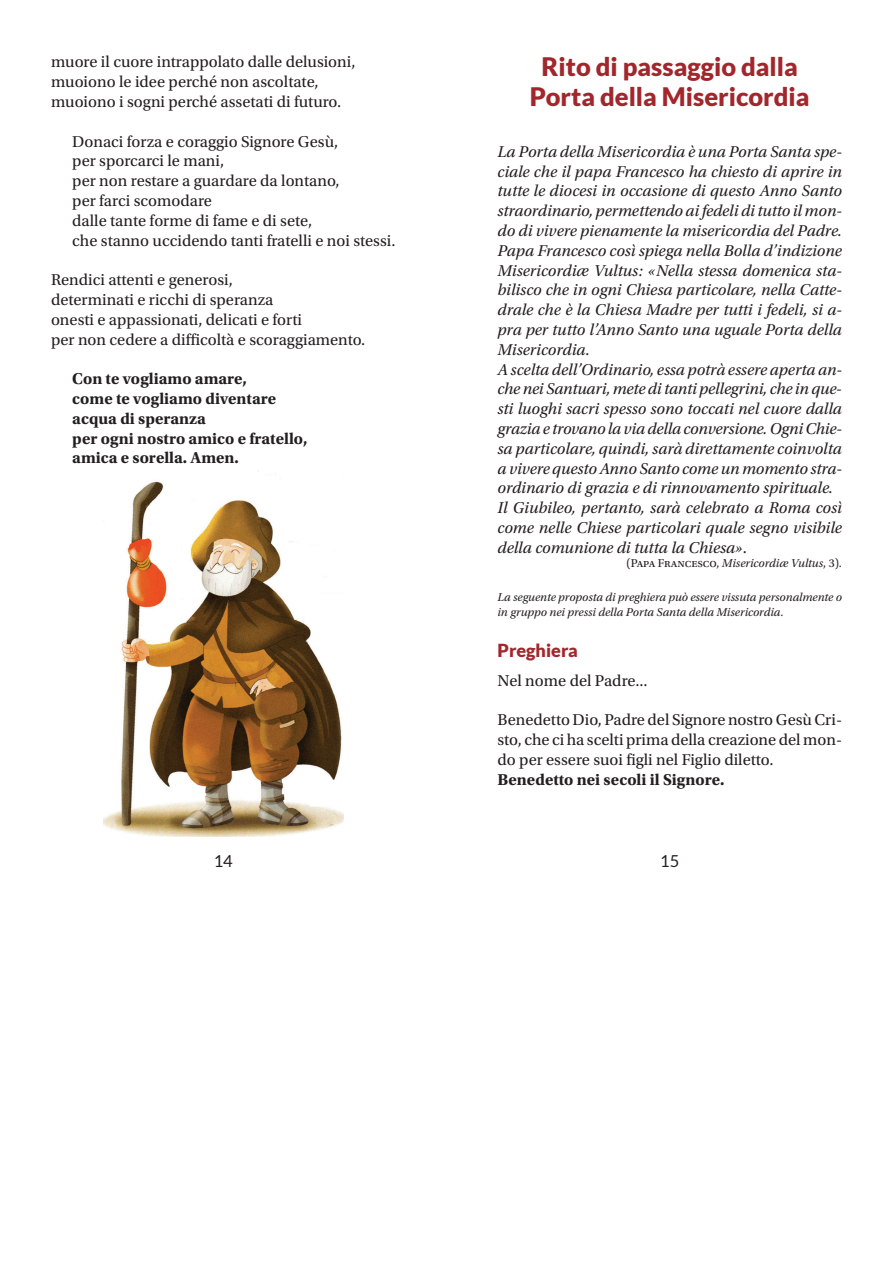
<style>
.page{position:relative;width:893px;height:1263px;background:#fff}
.page>*{position:absolute;margin:0;border:0;box-sizing:border-box;transform-origin:0 0}
.t1{font:900 25.5px/30.6px "Lato";color:#a2272d;text-align:center}
.t2{font:900 18px "Lato";color:#a2272d}
.t3{font:italic 16.5px/19.8px "Utopia Std";color:#231f20}
.t4{font:16.5px/19.8px "Utopia Std";color:#231f20}
.t5{font:700 16.5px/19.8px "Utopia Std";color:#231f20}
.t6{font:16.5px "Lato";color:#231f20}
.t7{font:italic 12px/14.4px "Utopia Std";color:#231f20}
.t8{font:12px "Utopia Std";color:#231f20}
.s1{font-style:normal}
.s2{font-style:italic}
</style>
<div class="page">
<img style="left:103px;top:471px;width:240px;height:365px">
<p class="t4" style="left:51px;top:52px;width:306px">muore il cuore intrappolato dalle delusioni, muoiono le idee perché non ascoltate, muoiono i sogni perché assetati di futuro.</p>
<p class="t4" style="left:72px;top:132px;width:325px">Donaci forza e coraggio Signore Gesù,<br>per sporcarci le mani,<br>per non restare a guardare da lontano,<br>per farci scomodare<br>dalle tante forme di fame e di sete,<br>che stanno uccidendo tanti fratelli e noi stessi.</p>
<p class="t4" style="left:51px;top:270px;width:316px">Rendici attenti e generosi,<br>determinati e ricchi di speranza<br>onesti e appassionati, delicati e forti<br>per non cedere a difficoltà e scoraggiamento.</p>
<p class="t5" style="left:72px;top:369px;width:237px">Con te vogliamo amare,<br>come te vogliamo diventare acqua di speranza<br>per ogni nostro amico e fratello, amica e sorella. Amen.</p>
<h1 class="t1" style="left:530px;top:51px;width:281px">Rito di passaggio dalla<br>Porta della Misericordia</h1>
<p class="t3" style="left:497px;top:142px;width:346px">La Porta della Misericordia è una Porta Santa spe&shy;ciale che il papa Francesco ha chiesto di aprire in tutte le diocesi in occasione di questo Anno Santo straordinario, permettendo ai fedeli di tutto il mon&shy;do di vivere pienamente la misericordia del Padre.<br>Papa Francesco così spiega nella Bolla d’indizione Misericordiæ Vultus: «Nella stessa domenica sta&shy;bilisco che in ogni Chiesa particolare, nella Catte&shy;drale che è la Chiesa Madre per tutti i fedeli, si a&shy;pra per tutto l’Anno Santo una uguale Porta della Misericordia.<br>A scelta dell’Ordinario, essa potrà essere aperta an&shy;che nei Santuari, mete di tanti pellegrini, che in que&shy;sti luoghi sacri spesso sono toccati nel cuore dalla grazia e trovano la via della conversione. Ogni Chie&shy;sa particolare, quindi, sarà direttamente coinvolta a vivere questo Anno Santo come un momento stra&shy;ordinario di grazia e di rinnovamento spirituale.<br>Il Giubileo, pertanto, sarà celebrato a Roma così come nelle Chiese particolari quale segno visibile della comunione di tutta la Chiesa»<span class="s1">.</span></p>
<p class="t8" style="left:626px;top:557px;width:217px">(Papa Francesco, <span class="s2">Misericordiæ Vultus</span>, 3).</p>
<p class="t7" style="left:497px;top:591px;width:346px">La seguente proposta di preghiera può essere vissuta personalmente o in gruppo nei pressi della Porta Santa della Misericordia.</p>
<p class="t2" style="left:497px;top:640px;width:82px">Preghiera</p>
<p class="t4" style="left:497px;top:671px;width:152px">Nel nome del Padre...</p>
<p class="t4" style="left:497px;top:710px;width:346px;text-align:justify">Benedetto Dio, Padre del Signore nostro Gesù Cri&shy;sto, che ci ha scelti prima della creazione del mon&shy;do per essere suoi figli nel Figlio diletto.</p>
<p class="t5" style="left:497px;top:769px;width:229px">Benedetto nei secoli il Signore.</p>
<p class="t6" style="left:214px;top:852px;width:21px">14</p>
<p class="t6" style="left:660px;top:852px;width:21px">15</p>
</div>
